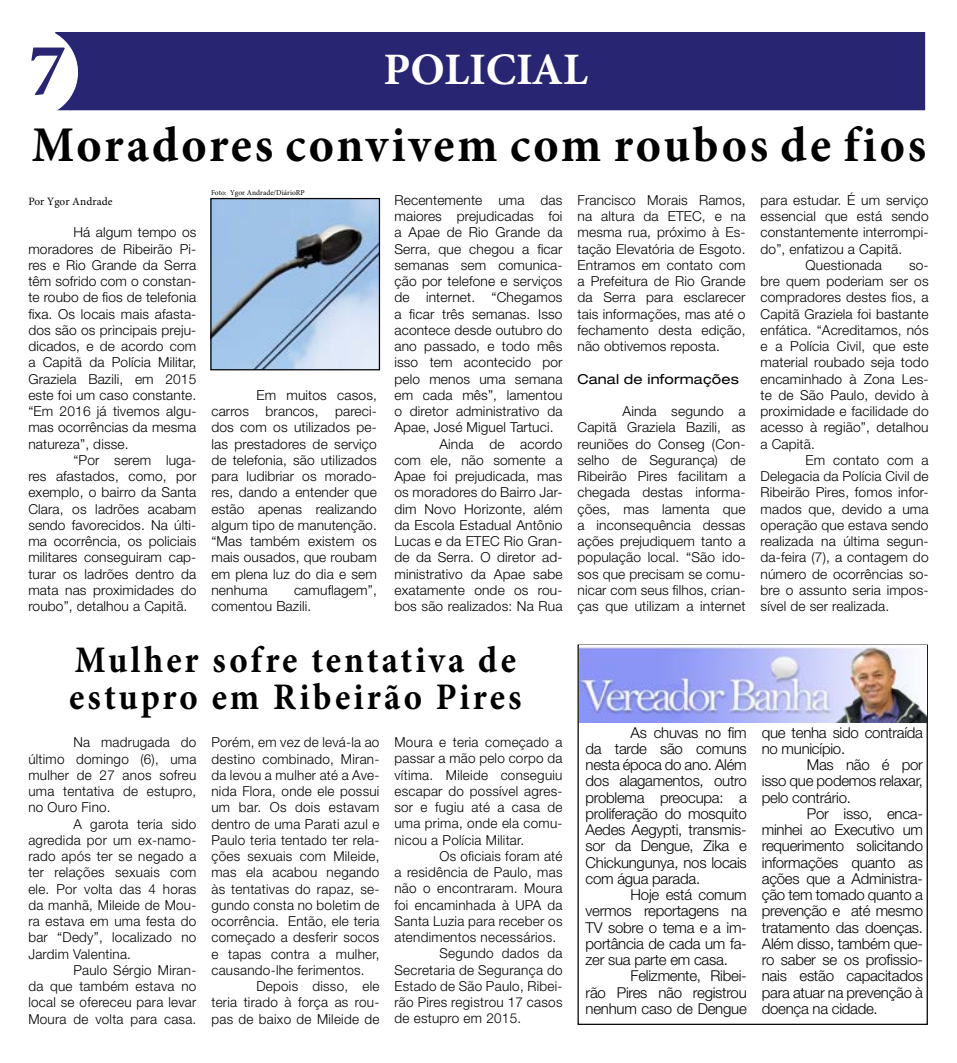
<style>
.page{position:relative;width:957px;height:1063px;background:#fff}
.page>*{position:absolute;margin:0;border:0;box-sizing:border-box;transform-origin:0 0}
.t1{font:700 75px "Minion Pro";color:#282572}
.t2{font:700 50px "Minion Pro";letter-spacing:.06em;color:#000;scale:.96 1}
.t3{font:700 45px "Minion Pro";color:#fff}
.t4{font:700 37.5px/37.5px "Minion Pro";letter-spacing:.085em;color:#000;scale:.93 1}
.t5{font:300 15px/16.2px "Helvetica Neue LT Std";letter-spacing:-.015em;color:#000;text-align:justify}
.t6{font:300 13.75px/16.2px "Helvetica Neue LT Std";letter-spacing:.01em;color:#000;text-align:justify}
.t7{font:expanded 13.75px "Helvetica Neue";letter-spacing:.01em;color:#000}
.t8{font:11.25px "Minion Pro";letter-spacing:.005em;color:#000}
.t9{font:7.5px "Minion Pro";letter-spacing:.005em;color:#000}
</style>
<div class="page">
<div style="left:78px;top:32px;width:848px;height:79px;background:#282572"></div>
<svg style="left:54px;top:32px;width:24px;height:79px"></svg>
<img style="left:580px;top:646px;width:346px;height:77px">
<img style="left:212px;top:200px;width:166px;height:168px">
<div style="left:210px;top:198px;width:170px;height:172px;border:1px solid #000"></div>
<h1 class="t1" style="left:28px;top:17px;width:39px">7</h1>
<h3 class="t3" style="left:383px;top:38px;width:206px">POLICIAL</h3>
<h2 class="t2" style="left:32px;top:110px;width:933px">Moradores convivem com roubos de fios</h2>
<p class="t6" style="left:577px;top:192px;width:170px">Francisco Morais Ramos, na altura da ETEC, e na mesma rua, próximo à Es&shy;tação Elevatória de Esgoto.<br>Entramos em contato com a Prefeitura de Rio Grande da Serra para esclarecer tais informações, mas até o fechamento desta edição, não obtivemos reposta.</p>
<p class="t7" style="left:577px;top:370px;width:163px">Canal de informações</p>
<p class="t6" style="left:577px;top:403px;width:170px;text-indent:45px">Ainda segundo a Capitã Graziela Bazili, as reuniões do Conseg (Con&shy;selho de Segurança) de Ribeirão Pires facilitam a chegada destas informa&shy;ções, mas lamenta que a inconsequência dessas ações prejudiquem tanto a população local. “São ido&shy;sos que precisam se comu&shy;nicar com seus filhos, crian&shy;ças que utilizam a internet</p>
<p class="t9" style="left:211px;top:188px;width:95px">Foto: Ygor Andrade/DiárioRP</p>
<p class="t6" style="left:760px;top:192px;width:169px">para estudar. É um serviço</p>
<p class="t6" style="left:760px;top:208px;width:170px">essencial que está sendo</p>
<p class="t6" style="left:760px;top:224px;width:169px">constantemente interrompi-</p>
<p class="t6" style="left:760px;top:240px;width:143px">do”, enfatizou a Capitã.</p>
<p class="t6" style="left:805px;top:257px;width:78px">Questionada</p>
<p class="t6" style="left:394px;top:192px;width:170px">Recentemente uma das</p>
<p class="t6" style="left:394px;top:208px;width:170px">maiores prejudicadas foi</p>
<p class="t6" style="left:394px;top:224px;width:170px">a Apae de Rio Grande da</p>
<p class="t6" style="left:394px;top:240px;width:170px">Serra, que chegou a ficar</p>
<p class="t6" style="left:394px;top:257px;width:170px">semanas sem comunica-</p>
<p class="t6" style="left:394px;top:273px;width:170px">ção por telefone e serviços</p>
<p class="t6" style="left:394px;top:289px;width:169px">de internet. “Chegamos</p>
<p class="t6" style="left:394px;top:305px;width:170px">a ficar três semanas. Isso</p>
<p class="t6" style="left:394px;top:322px;width:169px">acontece desde outubro do</p>
<p class="t6" style="left:394px;top:338px;width:170px">ano passado, e todo mês</p>
<p class="t6" style="left:394px;top:354px;width:169px">isso tem acontecido por</p>
<p class="t6" style="left:394px;top:370px;width:170px">pelo menos uma semana</p>
<p class="t6" style="left:394px;top:387px;width:169px">em cada mês”, lamentou</p>
<p class="t6" style="left:394px;top:403px;width:169px">o diretor administrativo da</p>
<p class="t6" style="left:394px;top:419px;width:161px">Apae, José Miguel Tartuci.</p>
<p class="t6" style="left:439px;top:435px;width:124px">Ainda de acordo</p>
<p class="t6" style="left:394px;top:452px;width:170px">com ele, não somente a</p>
<p class="t6" style="left:394px;top:468px;width:169px">Apae foi prejudicada, mas</p>
<p class="t6" style="left:394px;top:484px;width:169px">os moradores do Bairro Jar-</p>
<p class="t6" style="left:394px;top:500px;width:170px">dim Novo Horizonte, além</p>
<p class="t6" style="left:394px;top:517px;width:170px">da Escola Estadual Antônio</p>
<p class="t6" style="left:394px;top:533px;width:170px">Lucas e da ETEC Rio Gran-</p>
<p class="t6" style="left:394px;top:549px;width:169px">de da Serra. O diretor ad-</p>
<p class="t6" style="left:394px;top:565px;width:169px">ministrativo da Apae sabe</p>
<p class="t6" style="left:394px;top:582px;width:169px">exatamente onde os rou-</p>
<p class="t6" style="left:394px;top:598px;width:170px">bos são realizados: Na Rua</p>
<p class="t8" style="left:28px;top:194px;width:86px">Por Ygor Andrade</p>
<p class="t6" style="left:28px;top:224px;width:170px;text-indent:45px">Há algum tempo os moradores de Ribeirão Pi&shy;res e Rio Grande da Serra têm sofrido com o constan&shy;te roubo de fios de telefonia fixa. Os locais mais afasta&shy;dos são os principais preju&shy;dicados, e de acordo com a Capitã da Polícia Militar, Graziela Bazili, em 2015 este foi um caso constante. “Em 2016 já tivemos algu&shy;mas ocorrências da mesma natureza”, disse.</p>
<p class="t6" style="left:28px;top:452px;width:170px;text-indent:45px">“Por serem luga&shy;res afastados, como, por exemplo, o bairro da Santa Clara, os ladrões acabam sendo favorecidos. Na últi&shy;ma ocorrência, os policiais militares conseguiram cap&shy;turar os ladrões dentro da mata nas proximidades do roubo”, detalhou a Capitã.</p>
<p class="t6" style="left:760px;top:257px;width:170px;text-indent:148px">so&shy;bre quem poderiam ser os compradores destes fios, a Capitã Graziela foi bastante enfática. “Acreditamos, nós e a Polícia Civil, que este material roubado seja todo encaminhado à Zona Les&shy;te de São Paulo, devido à proximidade e facilidade do acesso à região”, detalhou a Capitã.</p>
<p class="t6" style="left:760px;top:452px;width:170px;text-indent:45px">Em contato com a Delegacia da Polícia Civil de Ribeirão Pires, fomos infor&shy;mados que, devido a uma operação que estava sendo realizada na última segun&shy;da-feira (7), a contagem do número de ocorrências so&shy;bre o assunto seria impos&shy;sível de ser realizada.</p>
<p class="t6" style="left:211px;top:387px;width:167px;text-indent:45px">Em muitos casos, carros brancos, pareci&shy;dos com os utilizados pe&shy;las prestadores de serviço de telefonia, são utilizados para ludibriar os morado&shy;res, dando a entender que estão apenas realizando algum tipo de manutenção. “Mas também existem os mais ousados, que roubam em plena luz do dia e sem nenhuma</p>
<p class="t6" style="left:211px;top:582px;width:167px;text-indent:83px">camuflagem”, comentou Bazili.</p>
<h3 class="t4" style="left:69px;top:641px;width:488px">Mulher sofre tentativa de estupro em Ribeirão Pires</h3>
<p class="t6" style="left:28px;top:734px;width:170px;text-indent:45px">Na madrugada do último domingo (6), uma mulher de 27 anos sofreu uma tentativa de estupro, no Ouro Fino.</p>
<p class="t6" style="left:28px;top:815px;width:170px;text-indent:45px">A garota teria sido agredida por um ex-namo&shy;rado após ter se negado a ter relações sexuais com ele. Por volta das 4 horas da manhã, Mileide de Mou&shy;ra estava em uma festa do bar “Dedy”, localizado no Jardim Valentina.</p>
<p class="t6" style="left:28px;top:962px;width:170px;text-indent:45px">Paulo Sérgio Miran&shy;da que também estava no local se ofereceu para levar Moura de volta para casa.</p>
<p class="t6" style="left:211px;top:734px;width:170px">Porém, em vez de levá-la ao destino combinado, Miran&shy;da levou a mulher até a Ave&shy;nida Flora, onde ele possui um bar. Os dois estavam dentro de uma Parati azul e Paulo teria tentado ter rela&shy;ções sexuais com Mileide, mas ela acabou negando às tentativas do rapaz, se&shy;gundo consta no boletim de ocorrência. Então, ele teria começado a desferir socos e tapas contra a mulher, causando-lhe ferimentos.</p>
<p class="t6" style="left:211px;top:978px;width:170px;text-indent:45px">Depois disso, ele teria tirado à força as rou&shy;pas de baixo de Mileide de</p>
<p class="t6" style="left:394px;top:734px;width:170px">Moura e teria começado a passar a mão pelo corpo da vítima. Mileide conseguiu escapar do possível agres&shy;sor e fugiu até a casa de uma prima, onde ela comu&shy;nicou a Polícia Militar.</p>
<p class="t6" style="left:439px;top:847px;width:125px">Os oficiais foram até</p>
<p class="t6" style="left:394px;top:864px;width:170px">a residência de Paulo, mas</p>
<p class="t6" style="left:394px;top:880px;width:170px">não o encontraram. Moura</p>
<p class="t6" style="left:394px;top:896px;width:170px">foi encaminhada à UPA da</p>
<p class="t6" style="left:394px;top:913px;width:170px">Santa Luzia para receber os</p>
<p class="t6" style="left:394px;top:929px;width:163px">atendimentos necessários.</p>
<p class="t6" style="left:439px;top:945px;width:124px">Segundo dados da</p>
<p class="t6" style="left:394px;top:961px;width:170px">Secretaria de Segurança do</p>
<p class="t6" style="left:394px;top:978px;width:169px">Estado de São Paulo, Ribei-</p>
<p class="t6" style="left:394px;top:994px;width:169px">rão Pires registrou 17 casos</p>
<p class="t6" style="left:394px;top:1010px;width:128px">de estupro em 2015.</p>
<p class="t5" style="left:585px;top:724px;width:163px;text-indent:45px">As chuvas no fim da tarde são comuns nesta época do ano. Além dos alagamentos, outro problema preocupa: a proliferação do mosquito Aedes Aegypti, transmis&shy;sor da Dengue, Zika e Chickungunya, nos locais com água parada.</p>
<p class="t5" style="left:585px;top:886px;width:163px;text-indent:45px">Hoje está comum vermos reportagens na TV sobre o tema e a im&shy;portância de cada um fa&shy;zer sua parte em casa.</p>
<p class="t5" style="left:585px;top:968px;width:163px;text-indent:45px">Felizmente, Ribei&shy;rão Pires não registrou nenhum caso de Dengue</p>
<p class="t5" style="left:762px;top:724px;width:163px">que tenha sido contraída no município.</p>
<p class="t5" style="left:762px;top:756px;width:163px;text-indent:45px">Mas não é por isso que podemos relaxar, pelo contrário.</p>
<p class="t5" style="left:762px;top:805px;width:163px;text-indent:45px">Por isso, enca&shy;minhei ao Executivo um requerimento solicitando informações quanto as ações que a Administra&shy;ção tem tomado quanto a prevenção e até mesmo tratamento das doenças.<br>Além disso, também que&shy;ro saber se os profissio&shy;nais estão capacitados para atuar na prevenção à doença na cidade.</p>
</div>
